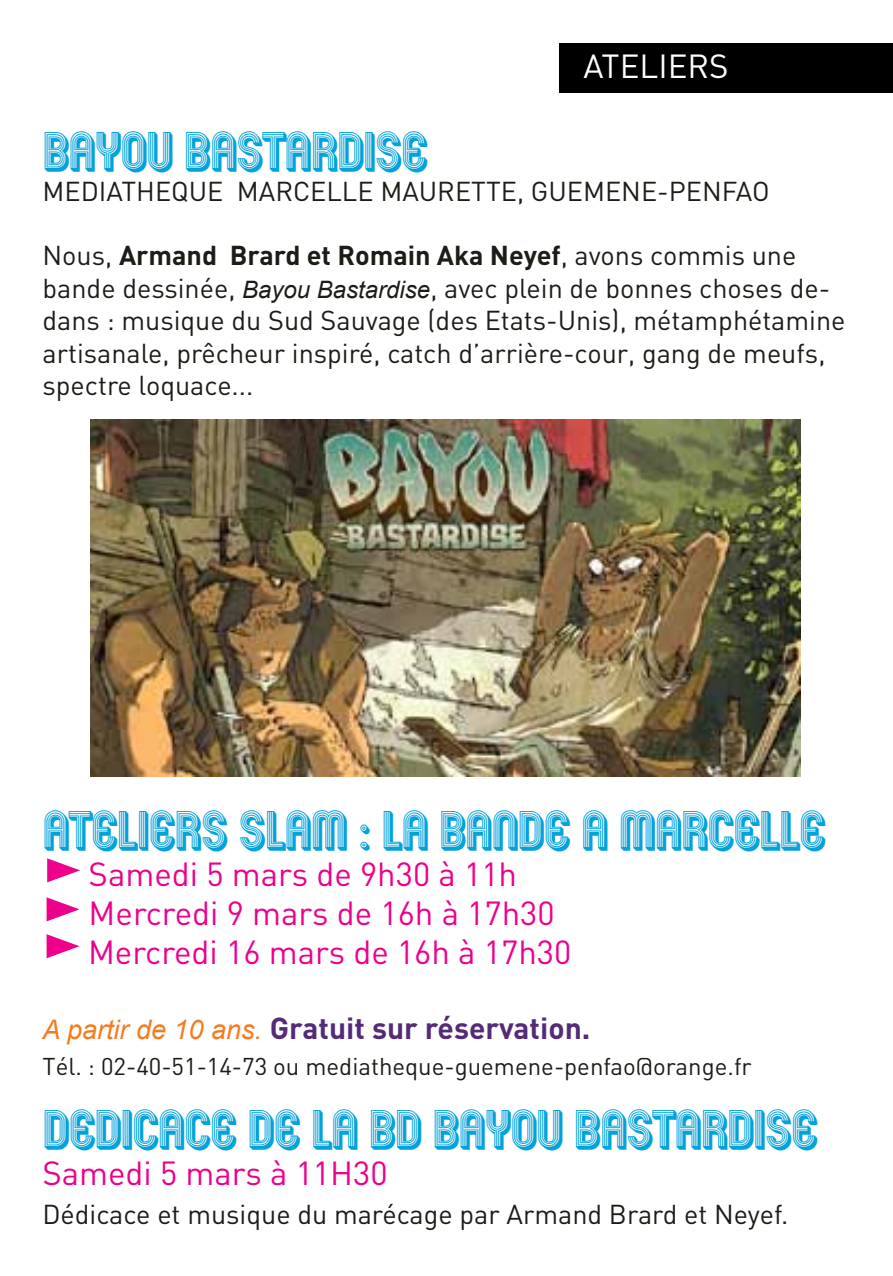
<style>
.page{position:relative;width:893px;height:1276px;background:#fff}
.page>*{position:absolute;margin:0;border:0;box-sizing:border-box;transform-origin:0 0}
.t1{font:48px "Mexcellent 3 D";color:#04a2db}
.t2{font:33px/39px "DIN";color:#ec008c}
.t3{font:33px "DIN";color:#fff}
.t4{font:700 30px "DIN";color:#542b79}
.t5{font:27px/32.4px "DIN";color:#1e1c17}
.t6{font:24px "DIN";color:#1e1c17}
.s1{font-weight:700}
.s2{font-family:"Arial";font-style:italic;font-size:24px}
.s3{font-family:"Arial";font-weight:400;font-style:italic;font-size:27px;color:#f47b20}
</style>
<div class="page">
<div style="left:560px;top:43px;width:333px;height:49px;background:#000"></div>
<img style="left:90px;top:420px;width:711px;height:357px">
<svg style="left:47px;top:858px;width:33px;height:24px"></svg>
<svg style="left:47px;top:897px;width:32px;height:24px"></svg>
<svg style="left:47px;top:934px;width:32px;height:24px"></svg>
<p class="t3" style="left:583px;top:45px;width:147px">ATELIERS</p>
<h1 class="t1" style="left:43px;top:123px;width:386px">BAYOU BASTARDISE</h1>
<p class="t5" style="left:43px;top:174px;width:729px">MEDIATHEQUE MARCELLE MAURETTE, GUEMENE-PENFAO</p>
<p class="t5" style="left:43px;top:239px;width:804px">Nous, <span class="s1">Armand Brard et Romain Aka Neyef</span>, avons commis une bande dessinée, <span class="s2">Bayou Bastardise</span>, avec plein de bonnes choses de&shy;dans : musique du Sud Sauvage (des Etats-Unis), métamphétamine artisanale, prêcheur inspiré, catch d’arrière-cour, gang de meufs, spectre loquace...</p>
<h1 class="t1" style="left:43px;top:801px;width:784px">ATELIERS SLAM : LA BANDE A MARCELLE</h1>
<p class="t2" style="left:88px;top:853px;width:485px">Samedi 5 mars de 9h30 à 11h<br>Mercredi 9 mars de 16h à 17h30<br>Mercredi 16 mars de 16h à 17h30</p>
<p class="t4" style="left:43px;top:1008px;width:549px"><span class="s3">A partir de 10 ans.</span> Gratuit sur réservation.</p>
<p class="t6" style="left:43px;top:1051px;width:711px">Tél. : 02-40-51-14-73 ou mediatheque-guemene-penfao@orange.fr</p>
<h1 class="t1" style="left:42px;top:1100px;width:776px">DEDICACE DE LA BD BAYOU BASTARDISE</h1>
<p class="t2" style="left:42px;top:1153px;width:347px">Samedi 5 mars à 11H30</p>
<p class="t5" style="left:42px;top:1198px;width:748px">Dédicace et musique du marécage par Armand Brard et Neyef.</p>
</div>
